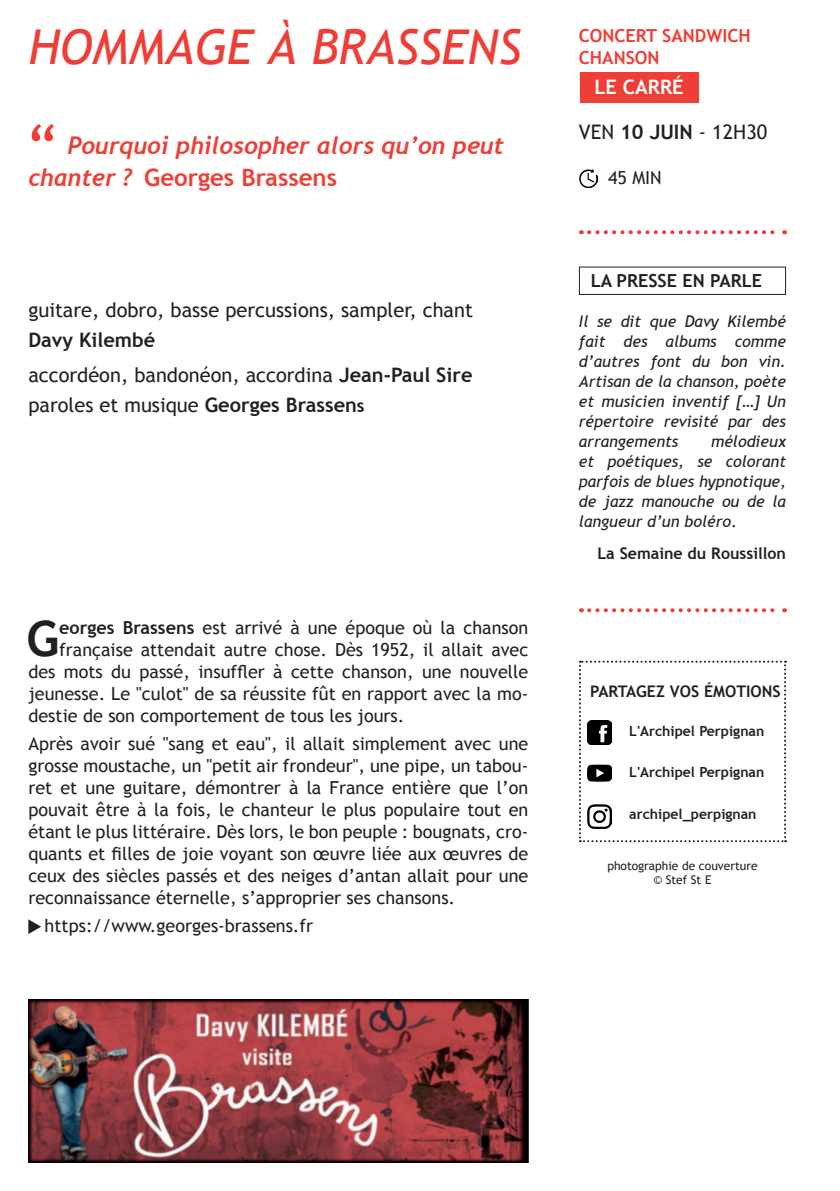
<style>
.page{position:relative;width:840px;height:1191px;background:#fff}
.page>*{position:absolute;margin:0;border:0;box-sizing:border-box;transform-origin:0 0}
.t1{font:58px "Trebuchet MS";color:#ee3e35}
.t2{font:700 48.8px "Trebuchet MS";color:#231f20}
.t3{font:italic 48px "Trebuchet MS";color:#ee3e35}
.t4{font:italic 700 24px "Trebuchet";color:#ee3e35}
.t5{font:700 24px "Trebuchet MS";color:#ee3e35}
.t6{font:20px/35.4px "Trebuchet MS";color:#231f20}
.t7{font:700 20px "Trebuchet MS";color:#fff}
.t8{font:18px/22px "Trebuchet MS";color:#231f20;text-align:justify}
.t9{font:700 18px/22px "Trebuchet MS";color:#ee3e35}
.t10{font:700 18px "Trebuchet MS";color:#231f20}
.t11{font:italic 16px/20px "Trebuchet MS";color:#231f20;text-align:justify}
.t12{font:700 16px "Trebuchet MS";color:#231f20}
.t13{font:700 14px "Trebuchet MS";color:#231f20}
.t14{font:12px/14px "Trebuchet MS";color:#231f20;text-align:center}
.s1{font-family:"Trebuchet";font-style:italic}
.s2{font-weight:700}
.s3{font-weight:700;font-size:18px}
.s4{font-style:normal}
</style>
<div class="page">
<div style="left:579px;top:72px;width:119px;height:30px;background:#ee3e35"></div>
<img style="left:579px;top:169px;width:18px;height:18px">
<svg style="left:588px;top:230px;width:196px;height:4px"></svg>
<svg style="left:588px;top:608px;width:196px;height:4px"></svg>
<div style="left:578px;top:266px;width:207px;height:29px;border:1px solid #231f20"></div>
<svg style="left:579px;top:660px;width:206px;height:182px"></svg>
<img style="left:587px;top:720px;width:24px;height:24px">
<img style="left:587px;top:804px;width:24px;height:24px">
<img style="left:587px;top:761px;width:24px;height:24px">
<svg style="left:28px;top:919px;width:13px;height:15px"></svg>
<img style="left:29px;top:999px;width:499px;height:163px">
<h3 class="t3" style="left:28px;top:18px;width:494px">HOMMAGE À BRASSENS</h3>
<h1 class="t1" style="left:27px;top:112px;width:32px">“</h1>
<h3 class="t4" style="left:68px;top:130px;width:438px">Pourquoi philosopher alors qu’on peut</h3>
<h3 class="t5" style="left:28px;top:162px;width:310px"><span class="s1">chanter ?</span> Georges Brassens</h3>
<p class="t6" style="left:28px;top:292px;width:446px">guitare, dobro, basse percussions, sampler, chant</p>
<p class="t6" style="left:28px;top:322px;width:445px"><span class="s2">Davy Kilembé<br></span>accordéon, bandonéon, accordina <span class="s2">Jean-Paul Sire</span></p>
<p class="t6" style="left:28px;top:387px;width:338px">paroles et musique <span class="s2">Georges Brassen</span><span class="s3">s</span></p>
<h2 class="t2" style="left:26px;top:608px;width:34px">G</h2>
<p class="t8" style="left:59px;top:617px;width:470px"><span class="s2">eorges Brassens</span> est arrivé à une époque où la chanson</p>
<p class="t8" style="left:59px;top:639px;width:470px">française attendait autre chose. Dès 1952, il allait avec</p>
<p class="t8" style="left:28px;top:661px;width:501px">des mots du passé, insuffler à cette chanson, une nouvelle</p>
<p class="t8" style="left:28px;top:683px;width:501px">jeunesse. Le "culot" de sa réussite fût en rapport avec la mo-</p>
<p class="t8" style="left:28px;top:705px;width:377px">destie de son comportement de tous les jours.</p>
<p class="t8" style="left:28px;top:733px;width:501px">Après avoir sué "sang et eau", il allait simplement avec une grosse moustache, un "petit air frondeur", une pipe, un tabou&shy;ret et une guitare, démontrer à la France entière que l’on pouvait être à la fois, le chanteur le plus populaire tout en étant le plus littéraire. Dès lors, le bon peuple : bougnats, cro&shy;quants et filles de joie voyant son œuvre liée aux œuvres de ceux des siècles passés et des neiges d’antan allait pour une reconnaissance éternelle, s’approprier ses chansons.</p>
<p class="t8" style="left:45px;top:914px;width:270px">https://www.georges-brassens.fr</p>
<p class="t9" style="left:578px;top:24px;width:173px">CONCERT SANDWICH<br>CHANSON</p>
<p class="t7" style="left:594px;top:75px;width:91px">LE CARRÉ</p>
<p class="t6" style="left:578px;top:115px;width:190px">VEN <span class="s2">10 JUIN</span> - 12H30</p>
<p class="t8" style="left:607px;top:167px;width:55px">45 MIN</p>
<p class="t10" style="left:590px;top:270px;width:173px">LA PRESSE EN PARLE</p>
<p class="t11" style="left:578px;top:312px;width:208px">Il se dit que Davy Kilembé fait des albums comme d’autres font du bon vin.<br>Artisan de la chanson, poète et musicien inventif […] Un répertoire revisité par des arrangements</p>
<p class="t11" style="left:578px;top:432px;width:208px;text-indent:132px">mélodieux et poétiques, se colorant parfois de blues hypnotique, de jazz manouche ou de la langueur d’un boléro<span class="s4">.</span></p>
<p class="t12" style="left:597px;top:543px;width:190px">La Semaine du Roussillon</p>
<p class="t12" style="left:590px;top:681px;width:192px">PARTAGEZ VOS ÉMOTIONS</p>
<p class="t13" style="left:629px;top:722px;width:136px">L'Archipel Perpignan</p>
<p class="t13" style="left:629px;top:763px;width:136px">L'Archipel Perpignan</p>
<p class="t13" style="left:629px;top:805px;width:129px">archipel_perpignan</p>
<p class="t14" style="left:607px;top:858px;width:152px">photographie de couverture © Stef St E</p>
</div>
